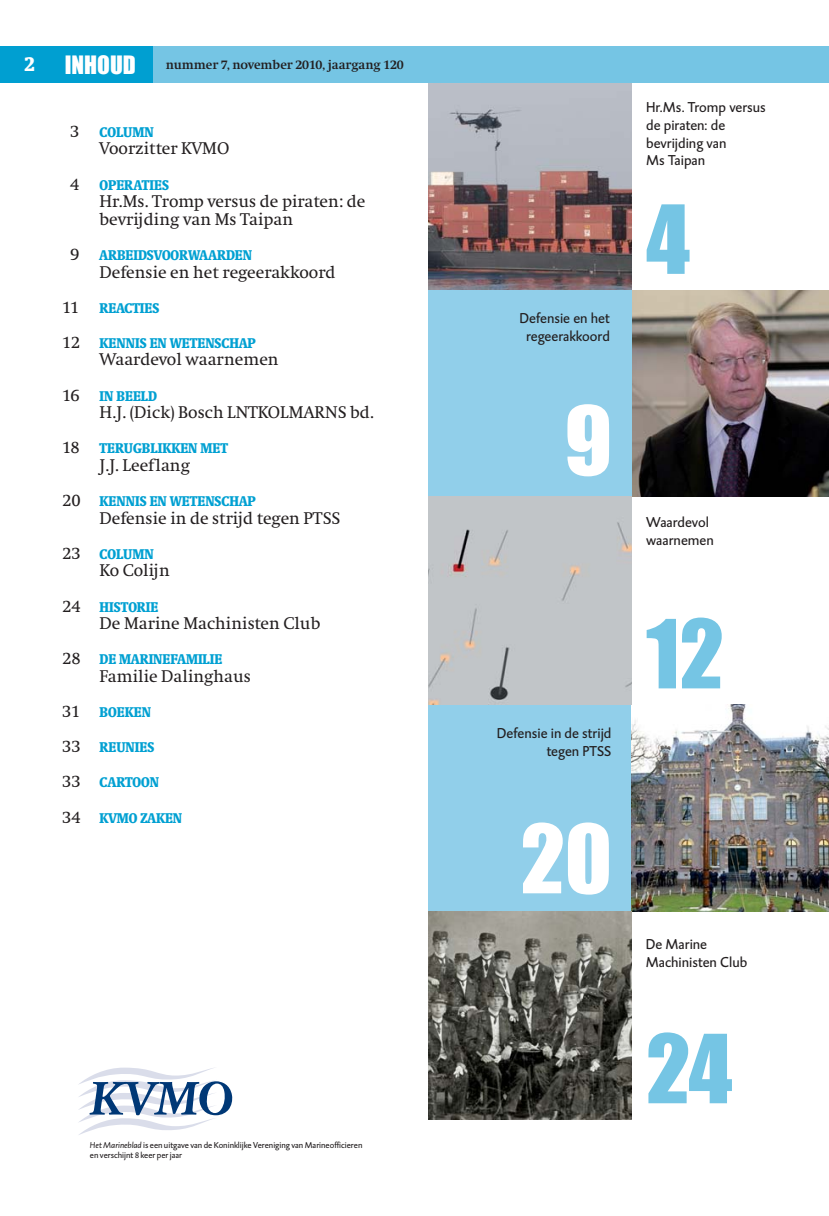
<style>
.page{position:relative;width:829px;height:1216px;background:#fff}
.page>*{position:absolute;margin:0;border:0;box-sizing:border-box;transform-origin:0 0}
.t1{font:87.85px "Impact";color:#75c5e4}
.t2{font:87.85px "Impact";color:#fff}
.t3{font:23.45px "Impact";color:#fff}
.t4{font:700 condensed 20.47px "Swift";color:#fff}
.t5{font:17.5px/17.5px "Swift";color:#231f20}
.t6{font:700 condensed 14.7px "Swift";color:#00a0d2}
.t7{font:14.7px/17.5px "DTL Caspari ST";color:#231f20}
.t8{font:700 13.12px "Swift";color:#231f20}
.t9{font:8.75px/10.3px "DTL Caspari ST";color:#231f20}
.s1{font-weight:400;font-stretch:normal;font-size:17.5px;color:#231f20}
.s2{font-style:italic}
</style>
<div class="page">
<img style="left:631px;top:290px;width:197px;height:207px">
<div style="left:428px;top:286px;width:203px;height:212px;background:#91cfea"></div>
<img style="left:428px;top:83px;width:203px;height:207px">
<div style="left:0;top:46px;width:828px;height:37px;background:#009fd1"></div>
<div style="left:153px;top:46px;width:675px;height:37px;background:#75c5e4"></div>
<div style="left:428px;top:704px;width:226px;height:207px;background:#91cfea"></div>
<img style="left:631px;top:704px;width:197px;height:207px">
<img style="left:428px;top:911px;width:203px;height:208px">
<div style="left:428px;top:497px;width:203px;height:207px;background:#c1c5c8"></div>
<svg style="left:78px;top:1067px;width:154px;height:68px"></svg>
<p class="t4" style="left:24px;top:55px;width:12px">2</p>
<h2 class="t3" style="left:65px;top:57px;width:73px">INHOUD</h2>
<p class="t8" style="left:166px;top:59px;width:240px">nummer 7, november 2010, jaargang 120</p>
<p class="t6" style="left:70px;top:125px;width:85px"><span class="s1">3</span> COLUMN</p>
<p class="t5" style="left:100px;top:141px;width:131px">Voorzitter KVMO</p>
<p class="t6" style="left:70px;top:178px;width:100px"><span class="s1">4</span> OPERATIES</p>
<p class="t5" style="left:100px;top:194px;width:267px">Hr.Ms. Tromp versus de piraten: de bevrijding van Ms Taipan</p>
<p class="t6" style="left:70px;top:248px;width:183px"><span class="s1">9</span> ARBEIDSVOORWAARDEN</p>
<p class="t5" style="left:100px;top:264px;width:237px">Defensie en het regeerakkoord</p>
<p class="t6" style="left:62px;top:301px;width:99px"><span class="s1">11</span> REACTIES</p>
<p class="t6" style="left:62px;top:336px;width:195px"><span class="s1">12</span> KENNIS EN WETENSCHAP</p>
<p class="t5" style="left:100px;top:352px;width:180px">Waardevol waarnemen</p>
<p class="t6" style="left:62px;top:389px;width:96px"><span class="s1">16</span> IN BEELD</p>
<p class="t5" style="left:100px;top:405px;width:276px">H.J. (Dick) Bosch LNTKOLMARNS bd.</p>
<p class="t6" style="left:62px;top:442px;width:167px"><span class="s1">18</span> TERUGBLIKKEN MET</p>
<p class="t5" style="left:100px;top:458px;width:92px">J.J. Leeflang</p>
<p class="t6" style="left:62px;top:494px;width:195px"><span class="s1">20</span> KENNIS EN WETENSCHAP</p>
<p class="t5" style="left:100px;top:510px;width:242px">Defensie in de strijd tegen PTSS</p>
<p class="t6" style="left:62px;top:547px;width:93px"><span class="s1">23</span> COLUMN</p>
<p class="t5" style="left:100px;top:563px;width:72px">Ko Colijn</p>
<p class="t6" style="left:62px;top:600px;width:98px"><span class="s1">24</span> HISTORIE</p>
<p class="t5" style="left:100px;top:616px;width:222px">De Marine Machinisten Club</p>
<p class="t6" style="left:62px;top:653px;width:162px"><span class="s1">28</span> DE MARINEFAMILIE</p>
<p class="t5" style="left:100px;top:669px;width:153px">Familie Dalinghaus</p>
<p class="t6" style="left:62px;top:705px;width:90px"><span class="s1">31</span> BOEKEN</p>
<p class="t6" style="left:62px;top:740px;width:94px"><span class="s1">33</span> REUNIES</p>
<p class="t6" style="left:62px;top:776px;width:98px"><span class="s1">33</span> CARTOON</p>
<p class="t6" style="left:62px;top:811px;width:121px"><span class="s1">34</span> KVMO ZAKEN</p>
<p class="t9" style="left:90px;top:1141px;width:274px"><span class="s2">Het Marineblad</span> is een uitgave van de Koninklijke Vereniging van Marineofficieren en verschijnt 8 keer per jaar</p>
<p class="t7" style="left:519px;top:311px;width:92px;text-align:center">Defensie en het regeerakkoord</p>
<h1 class="t2" style="left:564px;top:412px;width:49px">9</h1>
<p class="t7" style="left:496px;top:726px;width:116px;text-align:right">Defensie in de strijd tegen PTSS</p>
<h1 class="t2" style="left:520px;top:830px;width:93px">20</h1>
<p class="t7" style="left:646px;top:100px;width:121px">Hr.Ms. Tromp versus de piraten: de bevrijding van<br>Ms Taipan</p>
<h1 class="t1" style="left:646px;top:211px;width:45px">4</h1>
<p class="t7" style="left:646px;top:515px;width:69px">Waardevol waarnemen</p>
<h1 class="t1" style="left:646px;top:625px;width:79px">12</h1>
<p class="t7" style="left:645px;top:937px;width:103px">De Marine<br>Machinisten Club</p>
<h1 class="t1" style="left:646px;top:1040px;width:88px">24</h1>
</div>
